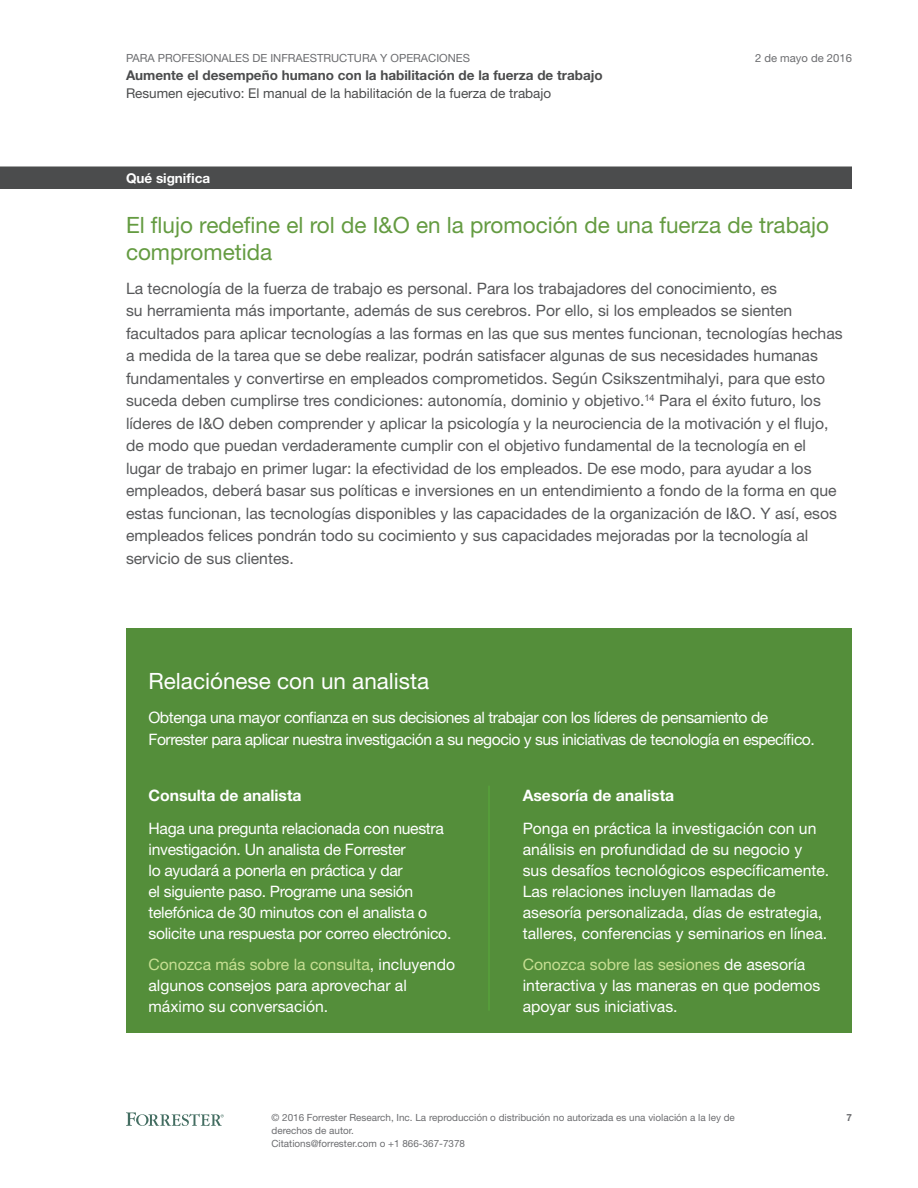
<style>
.page{position:relative;width:918px;height:1188px;background:#fff}
.page>*{position:absolute;margin:0;border:0;box-sizing:border-box;transform-origin:0 0}
.RecWIMHeading1{font:22.5px/27.2px "Helvetica Neue LT Std";color:#649b41}
.InqRec_Header_1{font:22.5px "Helvetica Neue LT Std";color:#fff}
.RecWIMParagraph{font:15.75px/22.5px "Helvetica Neue LT Std";color:#57585a}
.InqRec_Text{font:15.75px/21px "Helvetica Neue LT Std";color:#fff}
.InqRec_Text-2{font:15.75px/21px "Helvetica Neue LT Std";letter-spacing:-.02em;color:#fff}
.InqRec_IntroText{font:15.75px/22.5px "Helvetica Neue LT Std";letter-spacing:-.03em;color:#fff}
.InqRec_Header_2{font:700 15.75px "Helvetica Neue LT Std";color:#fff}
.t1{font:700 13.5px "Helvetica Neue LT Std";color:#4b4c4d}
.t2{font:13.5px "Helvetica Neue LT Std";color:#4b4c4d}
.RecWIMSectionLabel{font:700 13.5px "Helvetica Neue LT Std";color:#fff}
.t3{font:11.25px "Helvetica Neue LT Std";color:#6c6d70}
.t4{font:9.9px/12.8px "Helvetica Neue LT Std";color:#6c6d70}
.t5{font:700 9.9px "Helvetica Neue LT Std";color:#6c6d70}
.s1{color:#c7df93}
</style>
<div class="page">
<svg style="left:126px;top:1112px;width:98px;height:14px"></svg>
<div style="left:0;top:166px;width:852px;height:23px;background:#4b4c4d"></div>
<div style="left:126px;top:628px;width:726px;height:405px;background:#548e3a"></div>
<hr style="left:488px;top:786px;width:2px;height:225px;background:#57a23b">
<p class="t3" style="left:126px;top:51px;width:346px">PARA PROFESIONALES DE INFRAESTRUCTURA Y OPERACIONES</p>
<p class="t1" style="left:126px;top:67px;width:478px">Aumente el desempeño humano con la habilitación de la fuerza de trabajo</p>
<p class="t2" style="left:126px;top:85px;width:427px">Resumen ejecutivo: El manual de la habilitación de la fuerza de trabajo</p>
<p class="t3" style="left:755px;top:51px;width:98px">2 de mayo de 2016</p>
<p class="RecWIMSectionLabel" style="left:126px;top:170px;width:86px">Qué significa</p>
<p class="RecWIMHeading1" style="left:126px;top:211px;width:705px">El flujo redefine el rol de I&amp;O en la promoción de una fuerza de trabajo comprometida</p>
<p class="RecWIMParagraph" style="left:126px;top:277px;width:718px">La tecnología de la fuerza de trabajo es personal. Para los trabajadores del conocimiento, es<br>su herramienta más importante, además de sus cerebros. Por ello, si los empleados se sienten facultados para aplicar tecnologías a las formas en las que sus mentes funcionan, tecnologías hechas a medida de la tarea que se debe realizar, podrán satisfacer algunas de sus necesidades humanas fundamentales y convertirse en empleados comprometidos. Según Csikszentmihalyi, para que esto suceda deben cumplirse tres condiciones: autonomía, dominio y objetivo.<sup>14</sup> Para el éxito futuro, los líderes de I&amp;O deben comprender y aplicar la psicología y la neurociencia de la motivación y el flujo, de modo que puedan verdaderamente cumplir con el objetivo fundamental de la tecnología en el lugar de trabajo en primer lugar: la efectividad de los empleados. De ese modo, para ayudar a los empleados, deberá basar sus políticas e inversiones en un entendimiento a fondo de la forma en que estas funcionan, las tecnologías disponibles y las capacidades de la organización de I&amp;O. Y así, esos empleados felices pondrán todo su cocimiento y sus capacidades mejoradas por la tecnología al servicio de sus clientes.</p>
<p class="InqRec_Header_1" style="left:148px;top:668px;width:282px">Relaciónese con un analista</p>
<p class="InqRec_IntroText" style="left:148px;top:706px;width:668px">Obtenga una mayor confianza en sus decisiones al trabajar con los líderes de pensamiento de<br>Forrester para aplicar nuestra investigación a su negocio y sus iniciativas de tecnología en específico.</p>
<p class="InqRec_Header_2" style="left:148px;top:786px;width:155px">Consulta de analista</p>
<p class="InqRec_Text-2" style="left:148px;top:817px;width:304px">Haga una pregunta relacionada con nuestra investigación. Un analista de Forrester<br>lo ayudará a ponerla en práctica y dar<br>el siguiente paso. Programe una sesión telefónica de 30 minutos con el analista o solicite una respuesta por correo electrónico.</p>
<p class="InqRec_Text" style="left:148px;top:954px;width:308px"><span class="s1">Conozca más sobre la consulta</span>, incluyendo algunos consejos para aprovechar al máximo su conversación.</p>
<p class="InqRec_Header_2" style="left:523px;top:786px;width:153px">Asesoría de analista</p>
<p class="InqRec_Text" style="left:523px;top:817px;width:308px">Ponga en práctica la investigación con un análisis en profundidad de su negocio y sus desafíos tecnológicos específicamente.<br>Las relaciones incluyen llamadas de asesoría personalizada, días de estrategia, talleres, conferencias y seminarios en línea.</p>
<p class="InqRec_Text" style="left:523px;top:954px;width:299px"><span class="s1">Conozca sobre las sesiones</span> de asesoría interactiva y las maneras en que podemos apoyar sus iniciativas.</p>
<p class="t4" style="left:272px;top:1111px;width:465px">© 2016 Forrester Research, Inc. La reproducción o distribución no autorizada es una violación a la ley de derechos de autor.<br>Citations@forrester.com o +1 866-367-7378</p>
<p class="t5" style="left:846px;top:1112px;width:7px">7</p>
</div>
